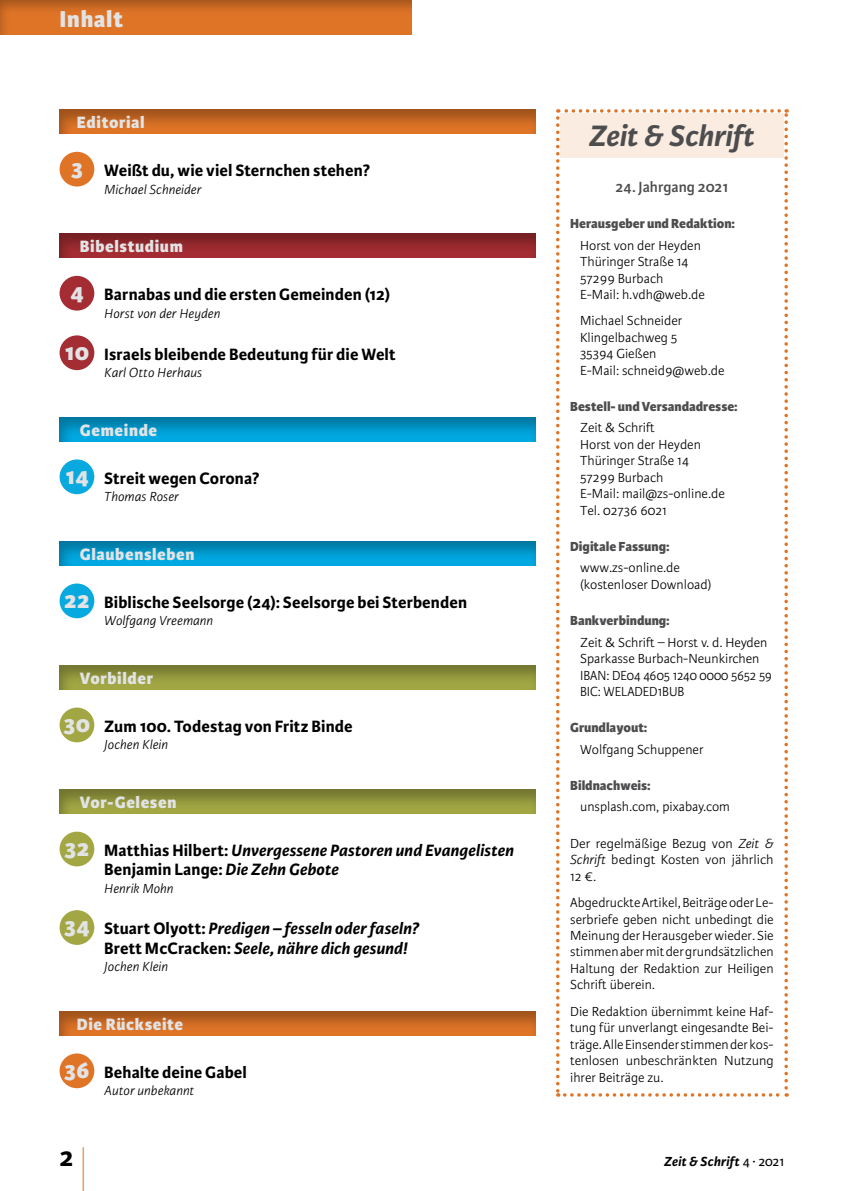
<style>
.page{position:relative;width:844px;height:1191px;background:#fff}
.page>*{position:absolute;margin:0;border:0;box-sizing:border-box;transform-origin:0 0}
.t1{font:300 59.5px "Karmina Sans Basic";color:#df7427;scale:.29 1}
.t2{font:italic 700 31.5px "Karmina Sans Basic";color:#4d4d4f}
.t3{font:700 28px "Karmina Sans Basic";color:#000}
.t4{font:800 24.5px "Karmina Sans Basic";letter-spacing:.03em;color:#e2e3e4}
.t5{font:700 17.5px "Karmina Sans Basic";letter-spacing:.005em;color:#000}
.t6{font:italic 700 17.5px/19.2px "Karmina Sans Basic";letter-spacing:.005em;color:#000}
.t7{font:800 17.5px "Karmina Sans Basic";letter-spacing:.035em;color:#e2e3e4}
.t8{font:600 15.75px "Karmina Sans Basic";color:#4d4d4f}
.t9{font:300 14px/16.4px "Karmina Sans Basic";color:#000}
.t10{font:italic 300 14px "Karmina Sans Basic";letter-spacing:.01em;color:#000}
.t11{font:800 14px "Karmina Sans Basic";color:#4d4d4f}
.t12{font:italic 700 14px "Karmina Sans Basic";letter-spacing:.015em;color:#000}
.s1{font-weight:800;font-size:24.5px;color:#e2e3e4}
.s2{font-weight:800;font-style:normal;font-size:24.5px;color:#e2e3e4}
.s3{font-style:normal}
.s4{font-style:italic}
.s5{font-weight:400;font-style:normal}
</style>
<div class="page">
<div style="left:0;top:0;width:413px;height:35px;background:#000;opacity:.3"></div>
<svg style="left:556px;top:109px;width:231px;height:987px"></svg>
<div style="left:60px;top:276px;width:34px;height:34px;background:#a32d32;border-radius:50%"></div>
<div style="left:60px;top:335px;width:34px;height:35px;background:#a32d32;border-radius:50%"></div>
<div style="left:56px;top:230px;width:480px;height:31px;background:#000;opacity:.3"></div>
<div style="left:56px;top:106px;width:480px;height:29px;background:#000;opacity:.3"></div>
<div style="left:60px;top:152px;width:34px;height:34px;background:#df7427;border-radius:50%"></div>
<div style="left:56px;top:1007px;width:480px;height:30px;background:#000;opacity:.3"></div>
<div style="left:60px;top:1053px;width:34px;height:35px;background:#df7427;border-radius:50%"></div>
<div style="left:56px;top:537px;width:480px;height:30px;background:#000;opacity:.3"></div>
<div style="left:56px;top:783px;width:480px;height:31px;background:#000;opacity:.3"></div>
<div style="left:60px;top:831px;width:34px;height:35px;background:#a2a744;border-radius:50%"></div>
<div style="left:60px;top:910px;width:34px;height:35px;background:#a2a744;border-radius:50%"></div>
<div style="left:56px;top:412px;width:480px;height:30px;background:#000;opacity:.3"></div>
<div style="left:60px;top:459px;width:34px;height:35px;background:#08a9de;border-radius:50%"></div>
<div style="left:60px;top:583px;width:34px;height:35px;background:#08a9de;border-radius:50%"></div>
<div style="left:56px;top:659px;width:480px;height:31px;background:#000;opacity:.3"></div>
<div style="left:60px;top:707px;width:34px;height:35px;background:#a2a744;border-radius:50%"></div>
<h3 class="t4" style="left:60px;top:4px;width:65px">Inhalt</h3>
<p class="t7" style="left:77px;top:112px;width:69px">Editorial</p>
<p class="t5" style="left:71px;top:160px;width:300px"><span class="s1">3</span> Weißt du, wie viel Sternchen stehen?</p>
<p class="t10" style="left:104px;top:181px;width:99px">Michael Schneider</p>
<p class="t7" style="left:80px;top:236px;width:105px">Bibelstudium</p>
<p class="t5" style="left:70px;top:284px;width:321px"><span class="s1">4</span> Barnabas und die ersten Gemeinden (12)</p>
<p class="t10" style="left:104px;top:305px;width:117px">Horst von der Heyden</p>
<p class="t5" style="left:65px;top:344px;width:332px"><span class="s1">10</span> Israels bleibende Bedeutung für die Welt</p>
<p class="t10" style="left:104px;top:365px;width:99px">Karl Otto Herhaus</p>
<p class="t7" style="left:80px;top:420px;width:79px">Gemeinde</p>
<p class="t5" style="left:65px;top:468px;width:196px"><span class="s1">14</span> Streit wegen Corona?</p>
<p class="t10" style="left:104px;top:489px;width:76px">Thomas Roser</p>
<p class="t7" style="left:80px;top:544px;width:116px">Glaubensleben</p>
<p class="t5" style="left:64px;top:592px;width:404px"><span class="s1">22</span> Biblische Seelsorge (24): Seelsorge bei Sterbenden</p>
<p class="t10" style="left:104px;top:613px;width:110px">Wolfgang Vreemann</p>
<p class="t7" style="left:80px;top:668px;width:75px">Vorbilder</p>
<p class="t5" style="left:64px;top:716px;width:290px"><span class="s1">30</span> Zum 100. Todestag von Fritz Binde</p>
<p class="t10" style="left:104px;top:737px;width:65px">Jochen Klein</p>
<p class="t7" style="left:80px;top:792px;width:98px">Vor-Gelesen</p>
<p class="t6" style="left:104px;top:841px;width:411px;text-indent:-39px"><span class="s2">32</span> <span class="s3">Matthias Hilbert:</span> Unvergessene Pastoren und Evangelisten<br><span class="s3">Benjamin Lange:</span> Die Zehn Gebote</p>
<p class="t10" style="left:104px;top:880px;width:71px">Henrik Mohn</p>
<p class="t6" style="left:104px;top:919px;width:316px;text-indent:-40px"><span class="s2">34</span> <span class="s3">Stuart Olyott:</span> Predigen – fesseln oder faseln?<br><span class="s3">Brett McCracken:</span> Seele, nähre dich gesund!</p>
<p class="t10" style="left:104px;top:959px;width:65px">Jochen Klein</p>
<p class="t7" style="left:77px;top:1014px;width:108px">Die Rückseite</p>
<p class="t5" style="left:65px;top:1062px;width:184px"><span class="s1">36</span> Behalte deine Gabel</p>
<p class="t10" style="left:104px;top:1083px;width:91px">Autor unbekannt</p>
<h2 class="t2" style="left:589px;top:118px;width:167px">Zeit &amp; Schrift</h2>
<p class="t8" style="left:615px;top:178px;width:114px">24. Jahrgang 2021</p>
<p class="t11" style="left:570px;top:215px;width:166px">Herausgeber und Redaktion:</p>
<p class="t9" style="left:580px;top:237px;width:126px">Horst von der Heyden<br>Thüringer Straße 14<br>57299 Burbach<br>E-Mail: h.vdh@web.de</p>
<p class="t9" style="left:580px;top:313px;width:146px">Michael Schneider<br>Klingelbachweg 5<br>35394 Gießen<br>E-Mail: schneid9@web.de</p>
<p class="t11" style="left:570px;top:398px;width:169px">Bestell- und Versandadresse:</p>
<p class="t9" style="left:580px;top:420px;width:146px">Zeit &amp; Schrift<br>Horst von der Heyden<br>Thüringer Straße 14<br>57299 Burbach<br>E-Mail: mail@zs-online.de<br>Tel. 02736 6021</p>
<p class="t11" style="left:570px;top:538px;width:101px">Digitale Fassung:</p>
<p class="t9" style="left:580px;top:560px;width:133px">www.zs-online.de (kostenloser Download)</p>
<p class="t11" style="left:570px;top:612px;width:101px">Bankverbindung:</p>
<p class="t9" style="left:580px;top:634px;width:193px">Zeit &amp; Schrift – Horst v. d. Heyden<br>Sparkasse Burbach-Neunkirchen<br>IBAN: DE04 4605 1240 0000 5652 59<br>BIC: WELADED1BUB</p>
<p class="t11" style="left:570px;top:719px;width:79px">Grundlayout:</p>
<p class="t9" style="left:580px;top:741px;width:125px">Wolfgang Schuppener</p>
<p class="t11" style="left:570px;top:777px;width:82px">Bildnachweis:</p>
<p class="t9" style="left:580px;top:799px;width:151px">unsplash.com, pixabay.com</p>
<p class="t9" style="left:570px;top:835px;width:205px;text-align:justify">Der regelmäßige Bezug von <span class="s4">Zeit &amp; Schrift</span> bedingt Kosten von jährlich 12 €.</p>
<p class="t9" style="left:570px;top:894px;width:205px;text-align:justify">Abgedruckte Artikel, Beiträge oder Le&shy;serbriefe geben nicht unbedingt die Meinung der Herausgeber wieder. Sie stimmen aber mit der grundsätzlichen Haltung der Redaktion zur Heiligen Schrift überein.</p>
<p class="t9" style="left:570px;top:1003px;width:205px;text-align:justify">Die Redaktion übernimmt keine Haf&shy;tung für unverlangt eingesandte Bei&shy;träge. Alle Einsender stimmen der kos&shy;tenlosen unbeschränkten Nutzung ihrer Beiträge zu.</p>
<h3 class="t3" style="left:60px;top:1141px;width:16px">2</h3>
<h1 class="t1" style="left:81px;top:1140px;width:17px">|</h1>
<p class="t12" style="left:664px;top:1153px;width:121px">Zeit &amp; Schrift <span class="s5">4 ∙ 2021</span></p>
</div>
